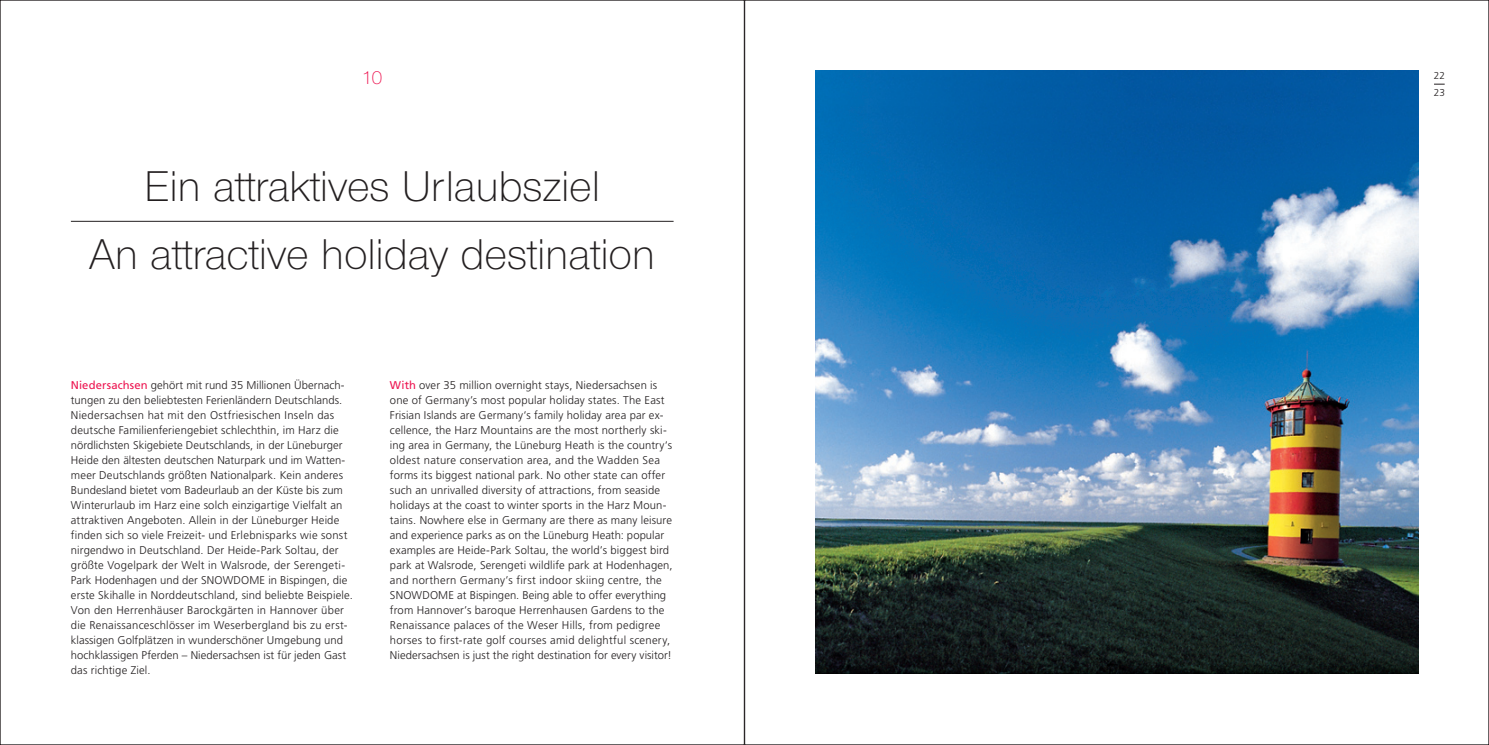
<style>
.page{position:relative;width:1489px;height:745px;background:#fff}
.page>*{position:absolute;margin:0;border:0;box-sizing:border-box;transform-origin:0 0}
.t1{font:300 41.25px/67.6px "Olnova";letter-spacing:.01em;color:#231f20;text-align:center}
.t2{font:300 17.5px "Olnova";color:#ed1450}
.t3{font:300 11.25px/15px "Frutiger";letter-spacing:.01em;color:#231f20}
.t4{font:300 10px/17.5px "Frutiger";color:#231f20}
.s1{font-weight:400;color:#ed1450}
</style>
<div class="page">
<img style="left:815px;top:71px;width:602px;height:602px">
<hr style="left:71px;top:221px;width:602px;height:1px;background:#231f20">
<h2 class="t2" style="left:362px;top:67px;width:21px">10</h2>
<p class="t4" style="left:1433px;top:66px;width:13px">22<br>23</p>
<h1 class="t1" style="left:89px;top:152px;width:567px">Ein attraktives Urlaubsziel<br>An attractive holiday destination</h1>
<p class="t3" style="left:71px;top:377px;width:278px"><span class="s1">Niedersachsen</span> gehört mit rund 35 Millionen Übernach&shy;tungen zu den beliebtesten Ferienländern Deutschlands.<br>Niedersachsen hat mit den Ostfriesischen Inseln das deutsche Familienferiengebiet schlechthin, im Harz die nördlichsten Skigebiete Deutschlands, in der Lüneburger Heide den ältesten deutschen Naturpark und im Watten&shy;meer Deutschlands größten Nationalpark. Kein anderes Bundesland bietet vom Badeurlaub an der Küste bis zum Winterurlaub im Harz eine solch einzigartige Vielfalt an attraktiven Angeboten. Allein in der Lüneburger Heide finden sich so viele Freizeit- und Erlebnisparks wie sonst nirgendwo in Deutschland. Der Heide-Park Soltau, der größte Vogelpark der Welt in Walsrode, der Serengeti-Park Hodenhagen und der Snowdome</p>
<p class="t3" style="left:71px;top:572px;width:283px;text-indent:197px">in Bispingen, die erste Skihalle in Norddeutschland, sind beliebte Beispiele.<br>Von den Herrenhäuser Barockgärten in Hannover über die Renaissanceschlösser im Weserbergland bis zu erst&shy;klassigen Golfplätzen in wunderschöner Umgebung und hochklassigen Pferden – Niedersachsen ist für jeden Gast das richtige Ziel.</p>
<p class="t3" style="left:390px;top:377px;width:284px"><span class="s1">With</span> over 35 million overnight stays, Niedersachsen is one of Germany’s most popular holiday states. The East Frisian Islands are Germany‘s family holiday area par ex&shy;cellence, the Harz Mountains are the most northerly ski&shy;ing area in Germany, the Lüneburg Heath is the country‘s oldest nature conservation area, and the Wadden Sea forms its biggest national park. No other state can offer such an unrivalled diversity of attractions, from seaside holidays at the coast to winter sports in the Harz Moun&shy;tains. Nowhere else in Germany are there as many leisure and experience parks as on the Lüneburg Heath: popular examples are Heide-Park Soltau, the world’s biggest bird park at Walsrode, Serengeti wildlife park at Hodenhagen, and northern Germany’s first indoor skiing centre, the Snowdome</p>
<p class="t3" style="left:390px;top:587px;width:283px;text-indent:67px">at Bispingen. Being able to offer everything from Hannover’s baroque Herrenhausen Gardens to the Renaissance palaces of the Weser Hills, from pedigree horses to first-rate golf courses amid delightful scenery, Niedersachsen is just the right destination for every visitor!</p>
</div>
